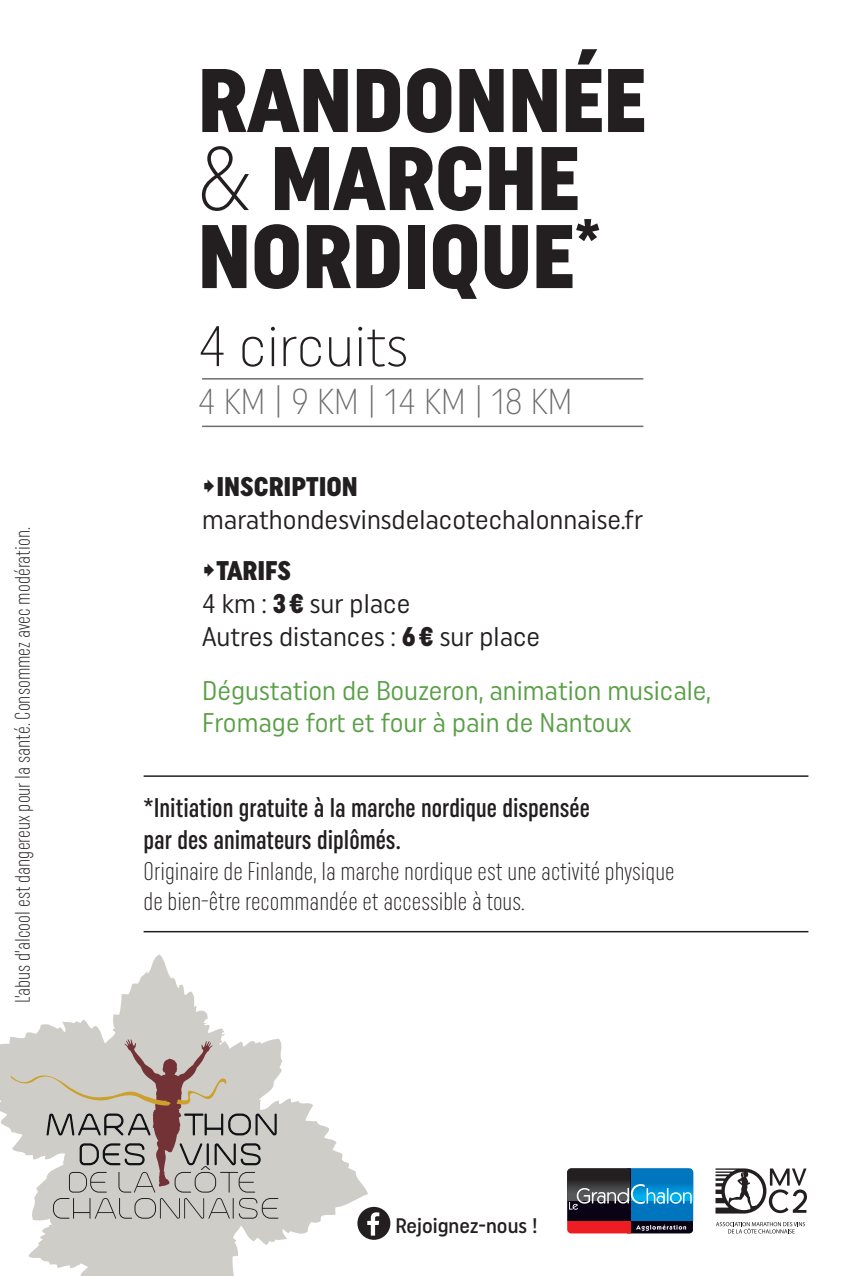
<style>
.page{position:relative;width:851px;height:1276px;background:#fff}
.page>*{position:absolute;margin:0;border:0;box-sizing:border-box;transform-origin:0 0}
.t1{font:900 90px "Uniform Condensed";color:#231f20}
.t2{font:300 57px "Uniform Condensed";color:#231f20}
.t3{font:300 36px "Uniform Condensed";color:#6c6d70}
.t4{font:27px "Uniform Condensed";color:#231f20}
.t5{font:27px "Uniform Condensed";color:#589f45}
.t6{font:500 extra-condensed 27px "Uniform";color:#231f20}
.t7{font:900 27px "Uniform Condensed";color:#231f20}
.t8{font:300 extra-condensed 25.5px "Uniform";color:#231f20}
.t9{font:300 extra-condensed 21px "Uniform";color:#231f20}
.t10{font:500 21px "Uniform Condensed";color:#231f20}
.s1{font-weight:300}
.s2{font-weight:900}
</style>
<div class="page">
<svg style="left:368px;top:1206px;width:22px;height:33px"></svg>
<hr style="left:202px;top:378px;width:441px;height:1px;background:#6c6d70">
<hr style="left:202px;top:425px;width:441px;height:2px;background:#6c6d70">
<hr style="left:144px;top:775px;width:664px;height:2px;background:#231f20">
<hr style="left:144px;top:931px;width:664px;height:1px;background:#231f20">
<div style="left:627px;top:1221px;width:66px;height:12px;background:#0a0215"></div>
<div style="left:627px;top:1168px;width:66px;height:53px;background:#0075bf"></div>
<div style="left:567px;top:1221px;width:63px;height:12px;background:#ee1d23"></div>
<div style="left:567px;top:1168px;width:63px;height:53px;background:#0a0215"></div>
<svg style="left:567px;top:1168px;width:126px;height:41px"></svg>
<svg style="left:636px;top:1224px;width:50px;height:6px"></svg>
<svg style="left:716px;top:1222px;width:89px;height:11px"></svg>
<svg style="left:715px;top:1168px;width:91px;height:45px"></svg>
<svg style="left:0;top:954px;width:368px;height:322px"></svg>
<svg style="left:11px;top:1039px;width:266px;height:153px;background:#c0b9b4"></svg>
<svg style="left:53px;top:1198px;width:225px;height:20px;background:#bab8b4"></svg>
<p class="t9" style="left:10px;top:1003px;width:477px;rotate:-90deg">L’abus d’alcool est dangereux pour la santé. Consommez avec modération.</p>
<p class="t1" style="left:198px;top:46px;width:449px">RANDONNÉE</p>
<p class="t1" style="left:198px;top:124px;width:383px"><span class="s1">&amp;</span> MARCHE</p>
<p class="t1" style="left:198px;top:202px;width:405px">NORDIQUE<sup>*</sup></p>
<p class="t2" style="left:198px;top:312px;width:212px">4 circuits</p>
<p class="t3" style="left:198px;top:380px;width:376px">4 KM | 9 KM | 14 KM | 18 KM</p>
<p class="t7" style="left:216px;top:471px;width:143px">INSCRIPTION</p>
<p class="t4" style="left:202px;top:504px;width:442px">marathondesvinsdelacotechalonnaise.fr</p>
<p class="t7" style="left:216px;top:555px;width:76px">TARIFS</p>
<p class="t4" style="left:202px;top:588px;width:210px">4 km : <span class="s2">3€</span> sur place</p>
<p class="t4" style="left:202px;top:621px;width:339px">Autres distances : <span class="s2">6€</span> sur place</p>
<p class="t5" style="left:202px;top:674px;width:510px">Dégustation de Bouzeron, animation musicale,</p>
<p class="t5" style="left:202px;top:706px;width:431px">Fromage fort et four à pain de Nantoux</p>
<p class="t6" style="left:144px;top:791px;width:448px">*Initiation gratuite à la marche nordique dispensée</p>
<p class="t6" style="left:144px;top:824px;width:259px">par des animateurs diplômés.</p>
<p class="t8" style="left:144px;top:855px;width:532px">Originaire de Finlande, la marche nordique est une activité physique</p>
<p class="t8" style="left:144px;top:886px;width:382px">de bien-être recommandée et accessible à tous.</p>
<p class="t10" style="left:395px;top:1212px;width:144px">Rejoignez-nous !</p>
</div>
